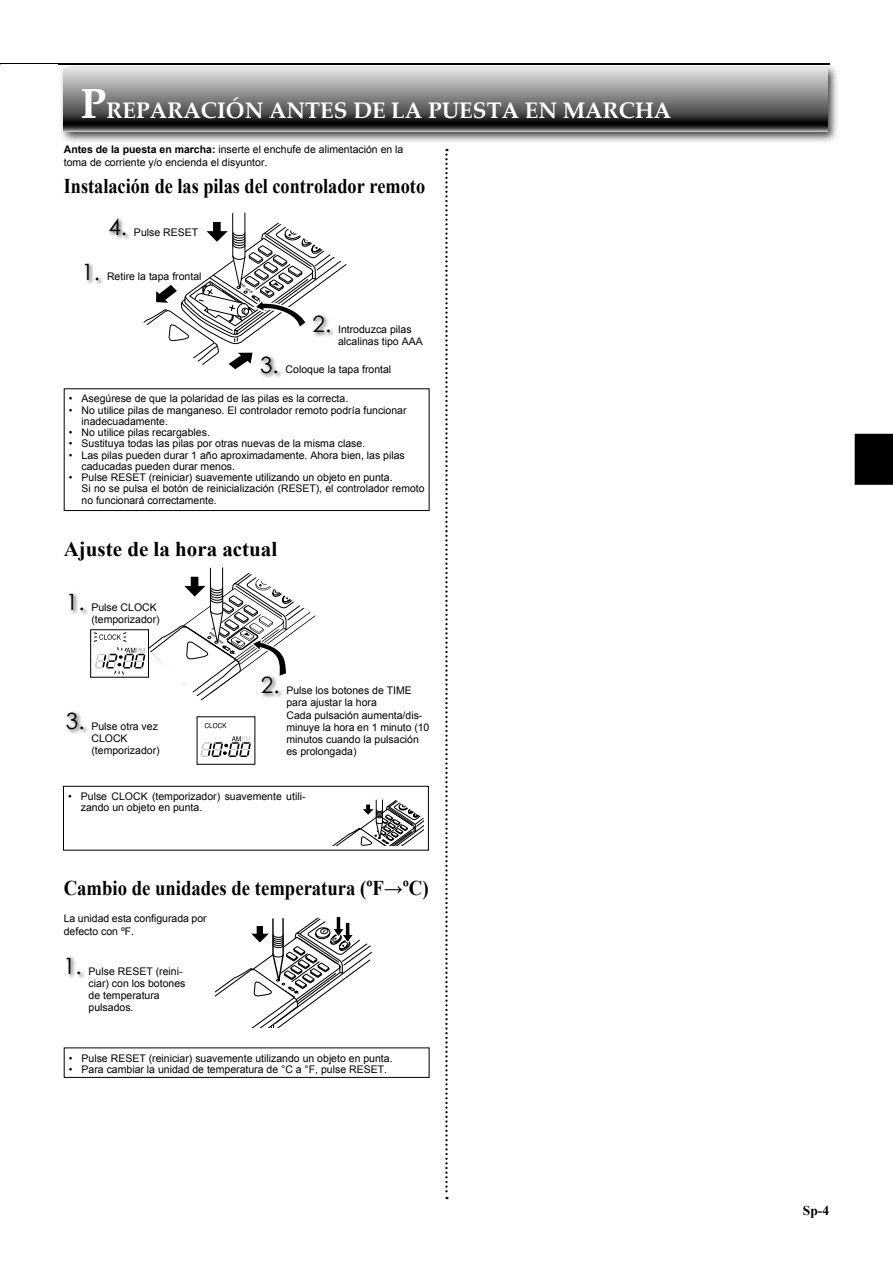
<style>
.page{position:relative;width:893px;height:1263px;background:#fff}
.page>*{position:absolute;margin:0;border:0;box-sizing:border-box;transform-origin:0 0}
.t1{font:700 22.5px "Palatino Linotype";color:#fff}
.t2{font:700 21px "Times New Roman";color:#000;scale:.87 1}
.t3{font:700 21px "Times New Roman";color:#000;scale:.89 1}
.t4{font:700 21px "Times New Roman";color:#000}
.t5{font:700 13.5px "Times New Roman";color:#000}
.t6{font:10.5px/12px "Arial";color:#000}
.t7{font:italic 700 2.7px "Arial";color:#000;scale:.83 1}
.s1{font-size:42px}
.s2{font-weight:700}
.s3{font-family:"Century Gothic";font-size:22.5px}
</style>
<div class="page">
<div style="left:855px;top:434px;width:38px;height:51px;background:#000"></div>
<hr style="left:0;top:63px;width:829px;height:1px;background:#000">
<svg style="left:445px;top:149px;width:3px;height:1050px"></svg>
<div style="left:64px;top:388px;width:365px;height:123px;border:1px solid #000"></div>
<img style="left:58px;top:63px;width:779px;height:79px">
<img style="left:58px;top:63px;width:771px;height:1px">
<svg style="left:64px;top:68px;width:764px;height:64px;background:#7d7d7d"></svg>
<div style="left:63px;top:786px;width:366px;height:64px;border:1px solid #000"></div>
<img style="left:67px;top:956px;width:18px;height:23px">
<div style="left:64px;top:1047px;width:365px;height:31px;border:1px solid #000"></div>
<img style="left:85px;top:263px;width:18px;height:22px">
<img style="left:109px;top:219px;width:15px;height:20px">
<img style="left:70px;top:593px;width:18px;height:22px">
<img style="left:66px;top:711px;width:22px;height:23px">
<svg style="left:205px;top:723px;width:21px;height:5px"></svg>
<svg style="left:200px;top:736px;width:51px;height:21px"></svg>
<svg style="left:124px;top:213px;width:223px;height:165px"></svg>
<svg style="left:333px;top:799px;width:91px;height:46px"></svg>
<svg style="left:215px;top:917px;width:157px;height:110px"></svg>
<svg style="left:93px;top:567px;width:223px;height:134px"></svg>
<div style="left:90px;top:629px;width:59px;height:49px;border:1px solid #000"></div>
<h1 class="t1" style="left:81px;top:94px;width:592px"><span class="s1">P</span>REPARACIÓN ANTES DE LA PUESTA EN MARCHA</h1>
<p class="t6" style="left:64px;top:142px;width:341px;line-height:13.5px"><span class="s2">Antes de la puesta en marcha:</span> inserte el enchufe de alimentación en la toma de corriente y/o encienda el disyuntor.</p>
<h2 class="t2" style="left:64px;top:172px;width:417px">Instalación de las pilas del controlador remoto</h2>
<p class="t6" style="left:108px;top:226px;width:91px"><span class="s3">4.</span> Pulse RESET</p>
<p class="t6" style="left:81px;top:270px;width:122px"><span class="s3">1.</span> Retire la tapa frontal</p>
<p class="t7" style="left:240px;top:281px;width:22px;rotate:37deg">RESET CLOCK</p>
<p class="t6" style="left:338px;top:323px;width:86px;text-indent:-26px"><span class="s3">2.</span> Introduzca pilas alcalinas tipo AAA</p>
<p class="t6" style="left:260px;top:364px;width:133px"><span class="s3">3.</span> Coloque la tapa frontal</p>
<p class="t6" style="left:69px;top:393px;width:281px">• Asegúrese de que la polaridad de las pilas es la correcta.</p>
<p class="t6" style="left:82px;top:404px;width:327px;line-height:11.2px;text-indent:-13px">• No utilice pilas de manganeso. El controlador remoto podría funcionar inadecuadamente.</p>
<p class="t6" style="left:69px;top:427px;width:143px">• No utilice pilas recargables.</p>
<p class="t6" style="left:69px;top:438px;width:298px">• Sustituya todas las pilas por otras nuevas de la misma clase.</p>
<p class="t6" style="left:82px;top:449px;width:325px;line-height:11.2px;text-indent:-13px">• Las pilas pueden durar 1 año aproximadamente. Ahora bien, las pilas caducadas pueden durar menos.</p>
<p class="t6" style="left:82px;top:472px;width:344px;line-height:11.2px;text-indent:-13px">• Pulse RESET (reiniciar) suavemente utilizando un objeto en punta.<br>Si no se pulsa el botón de reinicialización (RESET), el controlador remoto no funcionará correctamente.</p>
<h2 class="t4" style="left:64px;top:535px;width:215px">Ajuste de la hora actual</h2>
<p class="t6" style="left:66px;top:602px;width:95px;text-align:right"><span class="s3">1.</span> Pulse CLOCK (temporizador)</p>
<p class="t6" style="left:91px;top:720px;width:70px;text-indent:-26px"><span class="s3">3.</span> Pulse otra vez<br>CLOCK (temporizador)</p>
<p class="t7" style="left:211px;top:631px;width:22px;rotate:37deg">RESET CLOCK</p>
<p class="t6" style="left:286px;top:684px;width:127px;text-indent:-26px"><span class="s3">2.</span> Pulse los botones de TIME para ajustar la hora</p>
<p class="t6" style="left:286px;top:710px;width:144px">Cada pulsación aumenta/dis&shy;minuye la hora en 1 minuto (10 minutos cuando la pulsación es prolongada)</p>
<p class="t6" style="left:81px;top:791px;width:226px;line-height:11.2px;text-indent:-13px">• Pulse CLOCK (temporizador) suavemente utili&shy;zando un objeto en punta.</p>
<h2 class="t3" style="left:64px;top:873px;width:411px">Cambio de unidades de temperatura (ºF→ºC)</h2>
<p class="t6" style="left:64px;top:911px;width:144px;line-height:13.5px">La unidad esta configurada por defecto con ºF.</p>
<p class="t6" style="left:89px;top:965px;width:98px;text-indent:-26px"><span class="s3">1.</span> Pulse RESET (reini&shy;ciar) con los botones de temperatura pulsados.</p>
<p class="t6" style="left:69px;top:1052px;width:325px">• Pulse RESET (reiniciar) suavemente utilizando un objeto en punta.</p>
<p class="t6" style="left:69px;top:1063px;width:320px">• Para cambiar la unidad de temperatura de °C a °F, pulse RESET.</p>
<p class="t5" style="left:803px;top:1201px;width:28px">Sp-4</p>
</div>
